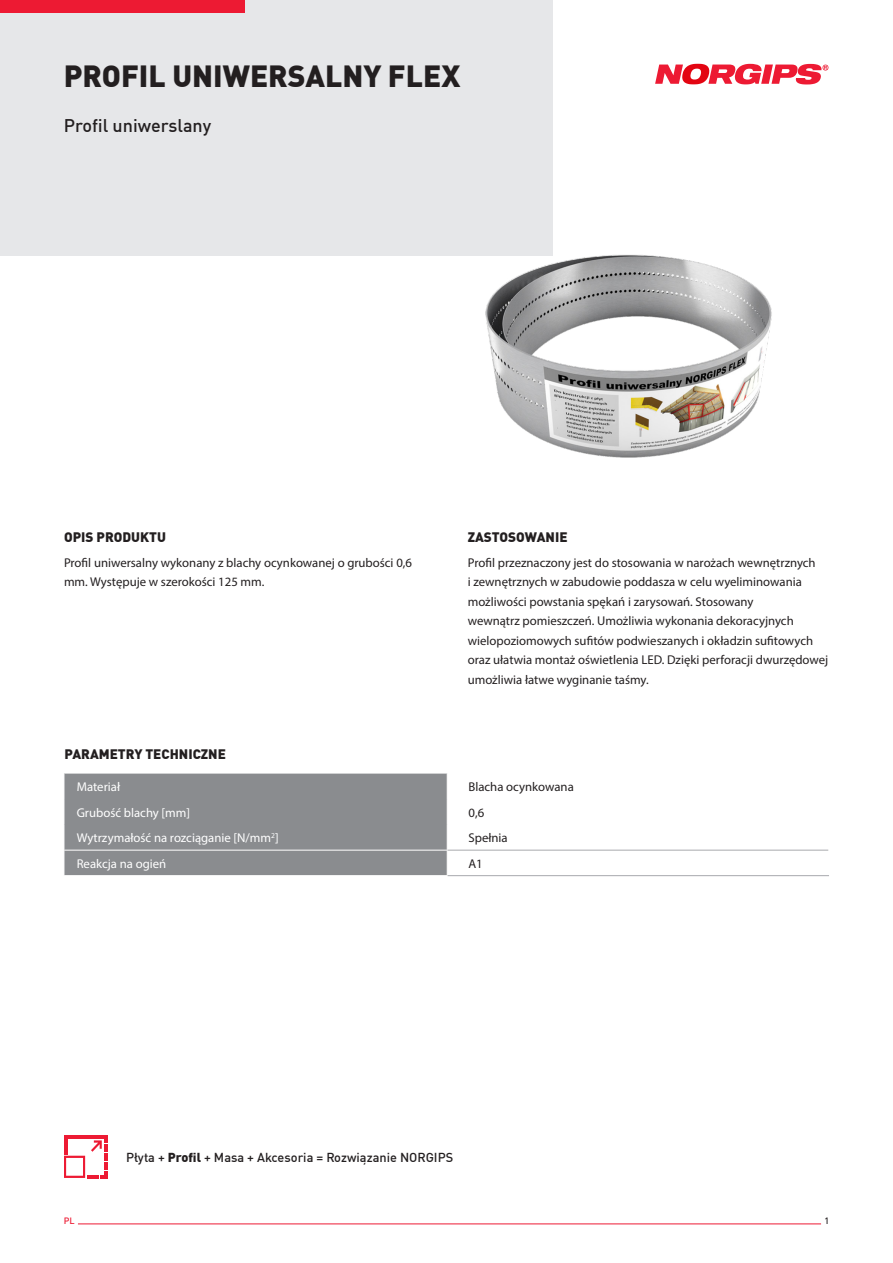
<style>
.page{position:relative;width:893px;height:1263px;background:#fff}
.page>*{position:absolute;margin:0;border:0;box-sizing:border-box;transform-origin:0 0}
.t1{font:900 30px "DIN Offc Pro";color:#231f20}
.t2{font:500 18px "DIN Offc Pro";color:#231f20}
.header_2{font:900 13.5px "DIN Offc Pro";color:#231f20}
.txt{font:12.75px/19.5px "Myriad Pro";color:#231f20}
.txt_bullet{font:12.75px/19.5px "Myriad Pro";color:#231f20}
.t3{font:12.75px "Myriad Pro";color:#fff}
.t4{font:500 12.75px "DIN Offc Pro";color:#231f20}
.t5{font:500 9px "DIN Offc Pro";color:#ed1a33}
.t6{font:500 9px "DIN Offc Pro";color:#231f20}
.s1{font-weight:900}
</style>
<div class="page">
<div style="left:0;top:0;width:553px;height:255px;background:#e6e7e9"></div>
<div style="left:0;top:0;width:244px;height:13px;background:#ed1a33"></div>
<svg style="left:655px;top:64px;width:173px;height:20px"></svg>
<hr style="left:78px;top:1223px;width:743px;height:1px;background:#ed1a33">
<svg style="left:64px;top:1135px;width:43px;height:44px"></svg>
<div style="left:64px;top:774px;width:384px;height:101px;background:#8a8c8f"></div>
<hr style="left:448px;top:850px;width:380px;height:1px;background:#a8a9ad">
<hr style="left:448px;top:875px;width:381px;height:1px;background:#a8a9ad">
<img style="left:429px;top:255px;width:343px;height:203px">
<p class="t1" style="left:64px;top:52px;width:398px">PROFIL UNIWERSALNY FLEX</p>
<p class="t2" style="left:64px;top:111px;width:149px">Profil uniwerslany</p>
<p class="header_2" style="left:64px;top:527px;width:103px">OPIS PRODUKTU</p>
<p class="header_2" style="left:468px;top:527px;width:101px">ZASTOSOWANIE</p>
<p class="txt_bullet" style="left:64px;top:552px;width:350px">Profil uniwersalny wykonany z blachy ocynkowanej o grubości 0,6 mm. Występuje w szerokości 125 mm.</p>
<p class="header_2" style="left:65px;top:743px;width:163px">PARAMETRY TECHNICZNE</p>
<p class="txt" style="left:468px;top:552px;width:362px">Profil przeznaczony jest do stosowania w narożach wewnętrznych<br>i zewnętrznych w zabudowie poddasza w celu wyeliminowania możliwości powstania spękań i zarysowań. Stosowany<br>wewnątrz pomieszczeń. Umożliwia wykonania dekoracyjnych wielopoziomowych sufitów podwieszanych i okładzin sufitowych oraz ułatwia montaż oświetlenia LED. Dzięki perforacji dwurzędowej umożliwia łatwe wyginanie taśmy.</p>
<p class="t3" style="left:77px;top:779px;width:45px">Materiał</p>
<p class="txt" style="left:468px;top:777px;width:107px">Blacha ocynkowana</p>
<p class="t3" style="left:77px;top:804px;width:115px">Grubość blachy [mm]</p>
<p class="txt" style="left:468px;top:802px;width:17px">0,6</p>
<p class="t3" style="left:77px;top:830px;width:203px">Wytrzymałość na rozciąganie [N/mm<sup>2</sup>]</p>
<p class="txt" style="left:468px;top:828px;width:41px">Spełnia</p>
<p class="t3" style="left:77px;top:855px;width:91px">Reakcja na ogień</p>
<p class="txt" style="left:468px;top:853px;width:16px">A1</p>
<p class="t4" style="left:126px;top:1147px;width:329px">Płyta + <span class="s1">Profil</span> + Masa + Akcesoria = Rozwiązanie NORGIPS</p>
<p class="t5" style="left:64px;top:1214px;width:12px">PL</p>
<p class="t6" style="left:824px;top:1214px;width:6px">1</p>
</div>
